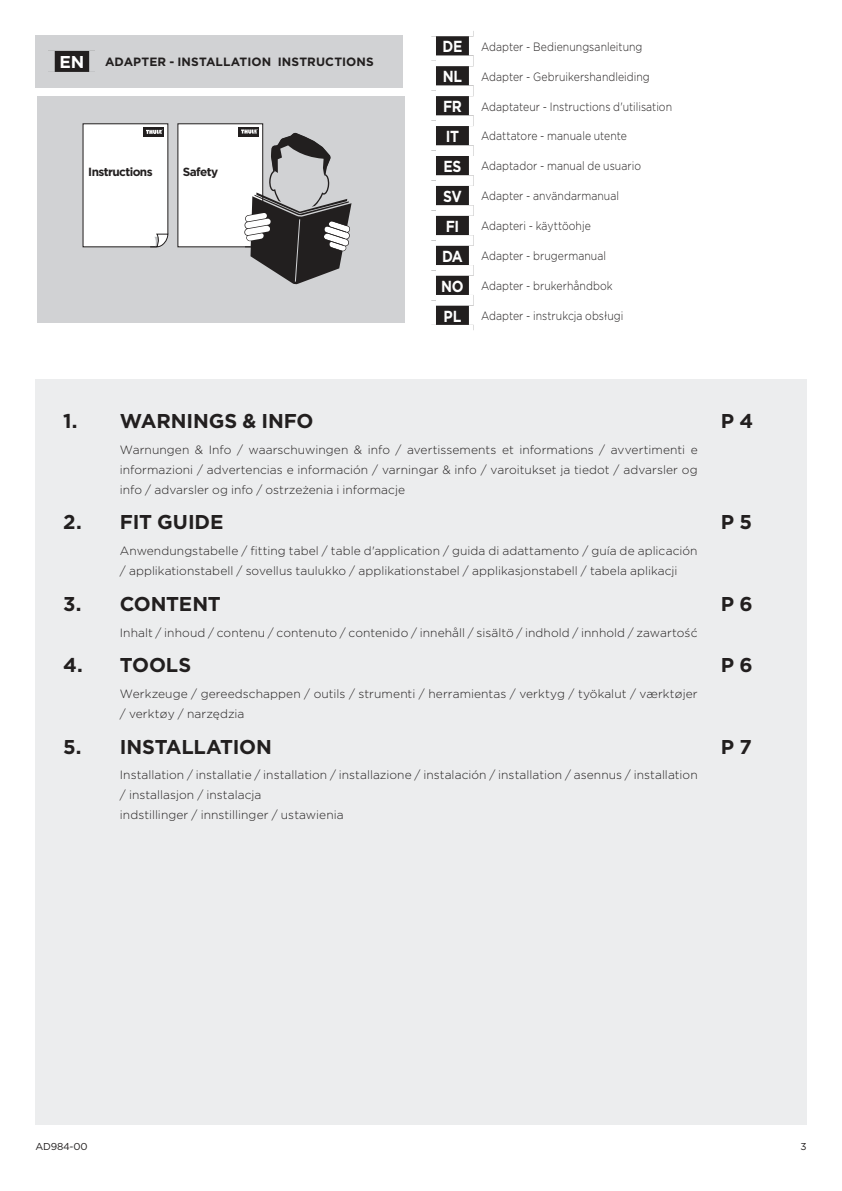
<style>
.page{position:relative;width:842px;height:1191px;background:#fff}
.page>*{position:absolute;margin:0;border:0;box-sizing:border-box;transform-origin:0 0}
.t1{font:700 20px "Thule";letter-spacing:-.01em;color:#221f1f}
.t2{font:700 16px "Thule";color:#fff;scale:.87 1}
.t3{font:300 12px/20px "Thule";letter-spacing:.005em;color:#221f1f}
.t4{font:300 12px "Thule";letter-spacing:.005em;color:#221f1f;scale:.87 1}
.t5{font:700 12px "Thule";letter-spacing:.01em;color:#221f1f}
.t6{font:700 11.8px "Thule";letter-spacing:-.05em;color:#221f1f}
.t7{font:10px "Thule";letter-spacing:-.02em;color:#221f1f}
.s1{font-size:17.2px;color:#fff}
.s2{font-weight:700;font-size:16px;color:#fff}
</style>
<div class="page">
<div style="left:37px;top:96px;width:368px;height:227px;background:#d1d2d4"></div>
<div style="left:35px;top:35px;width:368px;height:53px;background:#d1d2d4"></div>
<div style="left:35px;top:379px;width:771px;height:745px;background:#ecedee"></div>
<div style="left:436px;top:36px;width:33px;height:289px;background:#221f1f"></div>
<div style="left:436px;top:55px;width:38px;height:11px;background:#fff"></div>
<div style="left:436px;top:85px;width:38px;height:11px;background:#fff"></div>
<div style="left:436px;top:115px;width:38px;height:11px;background:#fff"></div>
<div style="left:436px;top:145px;width:38px;height:11px;background:#fff"></div>
<div style="left:436px;top:175px;width:38px;height:11px;background:#fff"></div>
<div style="left:436px;top:205px;width:38px;height:11px;background:#fff"></div>
<div style="left:436px;top:235px;width:38px;height:11px;background:#fff"></div>
<div style="left:436px;top:265px;width:38px;height:11px;background:#fff"></div>
<div style="left:436px;top:295px;width:38px;height:11px;background:#fff"></div>
<div style="left:49px;top:45px;width:46px;height:33px;background:#221f1f"></div>
<div style="left:43px;top:39px;width:52px;height:12px;background:#d1d2d4"></div>
<div style="left:43px;top:51px;width:12px;height:21px;background:#d1d2d4"></div>
<div style="left:89px;top:51px;width:12px;height:21px;background:#d1d2d4"></div>
<div style="left:43px;top:72px;width:52px;height:12px;background:#d1d2d4"></div>
<svg style="left:177px;top:123px;width:174px;height:161px"></svg>
<svg style="left:83px;top:123px;width:85px;height:124px;background:#f4f4f4"></svg>
<p class="t5" style="left:60px;top:57px;width:316px"><span class="s1">EN</span> ADAPTER - INSTALLATION INSTRUCTIONS</p>
<p class="t6" style="left:88px;top:167px;width:66px">Instructions</p>
<p class="t6" style="left:183px;top:167px;width:37px">Safety</p>
<p class="t4" style="left:442px;top:41px;width:231px"><span class="s2">DE</span> Adapter - Bedienungsanleitung</p>
<p class="t4" style="left:443px;top:71px;width:239px"><span class="s2">NL</span> Adapter - Gebruikershandleiding</p>
<p class="t4" style="left:443px;top:101px;width:265px"><span class="s2">FR</span> Adaptateur - Instructions d'utilisation</p>
<h2 class="t2" style="left:446px;top:129px;width:17px">IT</h2>
<p class="t4" style="left:481px;top:131px;width:169px">Adattatore - manuale utente</p>
<p class="t4" style="left:443px;top:161px;width:229px"><span class="s2">ES</span> Adaptador - manual de usuario</p>
<p class="t4" style="left:443px;top:191px;width:204px"><span class="s2">SV</span> Adapter - användarmanual</p>
<h2 class="t2" style="left:446px;top:219px;width:17px">FI</h2>
<p class="t4" style="left:481px;top:221px;width:128px">Adapteri - käyttöohje</p>
<p class="t4" style="left:442px;top:251px;width:190px"><span class="s2">DA</span> Adapter - brugermanual</p>
<p class="t4" style="left:441px;top:280px;width:199px"><span class="s2">NO</span> Adapter - brukerhåndbok</p>
<p class="t4" style="left:444px;top:310px;width:208px"><span class="s2">PL</span> Adapter - instrukcja obsługi</p>
<h1 class="t1" style="left:63px;top:412px;width:252px">1. WARNINGS &amp; INFO</h1>
<h1 class="t1" style="left:721px;top:412px;width:34px">P 4</h1>
<p class="t3" style="left:120px;top:440px;width:579px;text-align:justify">Warnungen &amp; Info / waarschuwingen &amp; info / avertissements et informations / avvertimenti e informazioni / advertencias e información / varningar &amp; info / varoitukset ja tiedot / advarsler og info / advarsler og info / ostrzeżenia i informacje</p>
<h1 class="t1" style="left:63px;top:513px;width:162px">2. FIT GUIDE</h1>
<h1 class="t1" style="left:721px;top:513px;width:33px">P 5</h1>
<p class="t3" style="left:120px;top:541px;width:579px">Anwendungstabelle / fitting tabel / table d'application / guida di adattamento / guía de aplicación / applikationstabell / sovellus taulukko / applikationstabel / applikasjonstabell / tabela aplikacji</p>
<h1 class="t1" style="left:63px;top:595px;width:159px">3. CONTENT</h1>
<h1 class="t1" style="left:721px;top:595px;width:33px">P 6</h1>
<p class="t3" style="left:120px;top:623px;width:579px">Inhalt / inhoud / contenu / contenuto / contenido / innehåll / sisältö / indhold / innhold / zawartość</p>
<h1 class="t1" style="left:63px;top:656px;width:130px">4. TOOLS</h1>
<h1 class="t1" style="left:721px;top:656px;width:33px">P 6</h1>
<p class="t3" style="left:120px;top:684px;width:579px">Werkzeuge / gereedschappen / outils / strumenti / herramientas / verktyg / työkalut / værktøjer / verktøy / narzędzia</p>
<h1 class="t1" style="left:63px;top:737px;width:210px">5. INSTALLATION</h1>
<h1 class="t1" style="left:721px;top:737px;width:32px">P 7</h1>
<p class="t3" style="left:120px;top:765px;width:579px">Installation / installatie / installation / installazione / instalación / installation / asennus / installation / installasjon / instalacja<br>indstillinger / innstillinger / ustawienia</p>
<p class="t7" style="left:35px;top:1142px;width:54px">AD984-00</p>
<p class="t7" style="left:800px;top:1142px;width:8px">3</p>
</div>
